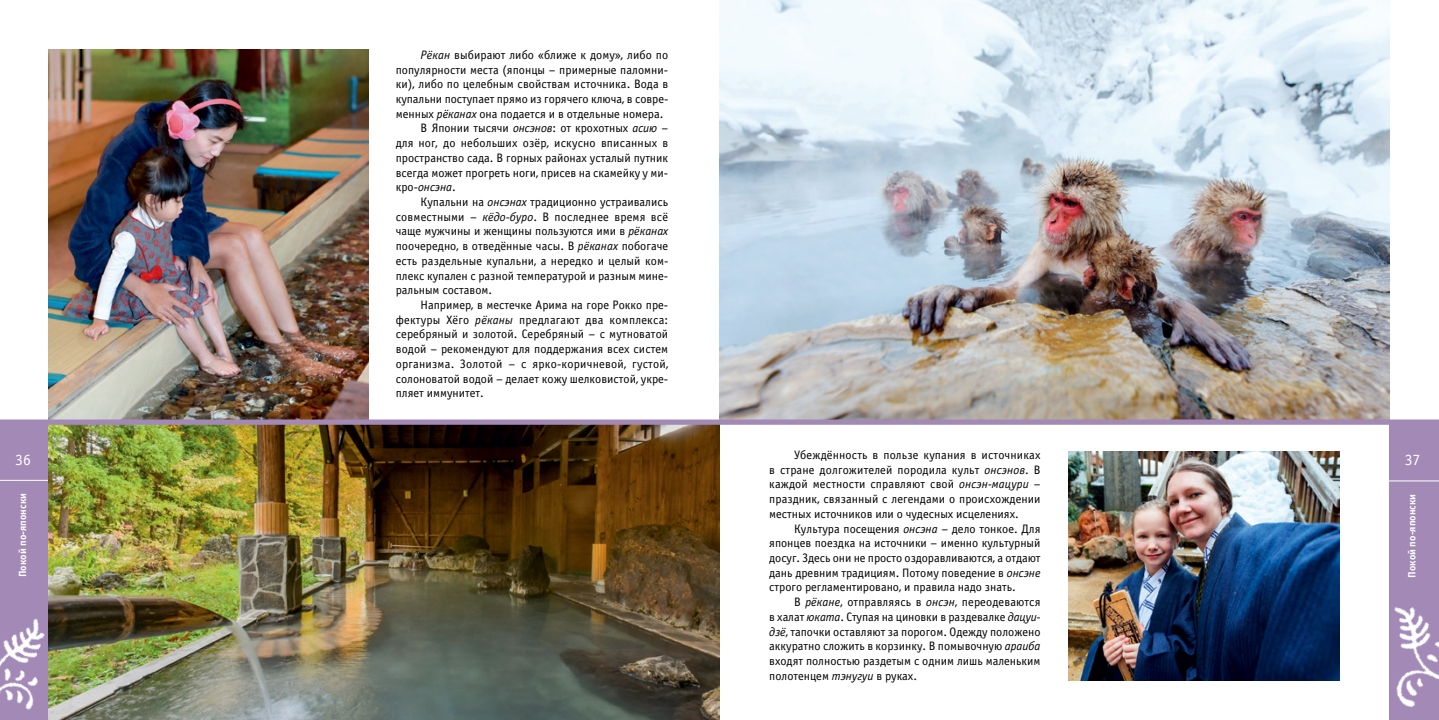
<style>
.page{position:relative;width:1439px;height:720px;background:#fff}
.page>*{position:absolute;margin:0;border:0;box-sizing:border-box;transform-origin:0 0}
.t1{font:15.75px "Officina Sans Book C";color:#fff}
.t2{font:12.25px/14.7px "Officina Sans Book C";color:#000;text-align:justify}
.t3{font:italic 12.25px "Officina Sans Book C";color:#000}
.t4{font:10.5px "Officina Sans Bold C";color:#fff}
.s1{font-style:italic}
.s2{font-style:normal}
</style>
<div class="page">
<img style="left:48px;top:50px;width:320px;height:369px">
<div style="left:1389px;top:424px;width:50px;height:295px;background:#a289b6"></div>
<img style="left:1394px;top:607px;width:45px;height:101px">
<hr style="left:1387px;top:480px;width:52px;height:1px;background:#fff">
<div style="left:0;top:423px;width:48px;height:296px;background:#a289b6"></div>
<img style="left:0;top:618px;width:45px;height:92px">
<hr style="left:0;top:479px;width:54px;height:1px;background:#fff">
<img style="left:48px;top:424px;width:671px;height:295px">
<img style="left:1068px;top:451px;width:271px;height:229px">
<img style="left:719px;top:0;width:670px;height:419px">
<div style="left:0;top:419px;width:1439px;height:5px;background:#a289b6"></div>
<p class="t1" style="left:15px;top:450px;width:17px">36</p>
<p class="t4" style="left:17px;top:577px;width:85px;rotate:-90deg">Покой по-японски</p>
<p class="t2" style="left:420px;top:48px;width:249px"><span class="s1">Рёкан</span> выбирают либо «ближе к дому», либо по</p>
<p class="t2" style="left:396px;top:62px;width:274px">популярности места (японцы – примерные паломни-</p>
<p class="t2" style="left:396px;top:77px;width:274px">ки), либо по целебным свойствам источника. Вода в</p>
<p class="t2" style="left:396px;top:92px;width:274px">купальни поступает прямо из горячего ключа, в совре-</p>
<p class="t2" style="left:396px;top:106px;width:269px">менных <span class="s1">рёканах</span> она подается и в отдельные номера.</p>
<p class="t2" style="left:420px;top:121px;width:249px">В Японии тысячи <span class="s1">онсэнов</span>: от крохотных <span class="s1">асию</span> –</p>
<p class="t2" style="left:396px;top:136px;width:274px">для ног, до небольших озёр, искусно вписанных в</p>
<p class="t2" style="left:396px;top:150px;width:274px">пространство сада. В горных районах усталый путник</p>
<p class="t2" style="left:396px;top:165px;width:274px">всегда может прогреть ноги, присев на скамейку у ми-</p>
<p class="t3" style="left:396px;top:180px;width:61px"><span class="s2">кро-</span>онсэна<span class="s2">.</span></p>
<p class="t2" style="left:420px;top:195px;width:249px">Купальни на <span class="s1">онсэнах</span> традиционно устраивались</p>
<p class="t2" style="left:396px;top:209px;width:274px">совместными – <span class="s1">кёдо-буро</span>. В последнее время всё</p>
<p class="t2" style="left:396px;top:224px;width:274px">чаще мужчины и женщины пользуются ими в <span class="s1">рёканах</span></p>
<p class="t2" style="left:396px;top:239px;width:274px">поочередно, в отведённые часы. В <span class="s1">рёканах</span> побогаче</p>
<p class="t2" style="left:396px;top:253px;width:274px">есть раздельные купальни, а нередко и целый ком-</p>
<p class="t2" style="left:396px;top:268px;width:274px">плекс купален с разной температурой и разным мине-</p>
<p class="t2" style="left:396px;top:283px;width:98px">ральным составом.</p>
<p class="t2" style="left:420px;top:297px;width:249px">Например, в местечке Арима на горе Рокко пре-</p>
<p class="t2" style="left:396px;top:312px;width:274px">фектуры Хёго <span class="s1">рёканы</span> предлагают два комплекса:</p>
<p class="t2" style="left:396px;top:327px;width:274px">серебряный и золотой. Серебряный – с мутноватой</p>
<p class="t2" style="left:396px;top:342px;width:274px">водой – рекомендуют для поддержания всех систем</p>
<p class="t2" style="left:396px;top:356px;width:274px">организма. Золотой – с ярко-коричневой, густой,</p>
<p class="t2" style="left:396px;top:371px;width:274px">солоноватой водой – делает кожу шелковистой, укре-</p>
<p class="t2" style="left:396px;top:386px;width:90px">пляет иммунитет.</p>
<p class="t2" style="left:769px;top:447px;width:273px;text-indent:25px">Убеждённость в пользе купания в источниках в стране долгожителей породила культ <span class="s1">онсэнов</span>. В каждой местности справляют свой <span class="s1">онсэн-мацури</span> – праздник, связанный с легендами о происхождении местных источников или о чудесных исцелениях.</p>
<p class="t2" style="left:769px;top:521px;width:273px;text-indent:25px">Культура посещения <span class="s1">онсэна</span> – дело тонкое. Для японцев поездка на источники – именно культурный досуг. Здесь они не просто оздоравливаются, а отдают дань древним традициям. Потому поведение в <span class="s1">онсэне </span>строго регламентировано, и правила надо знать.</p>
<p class="t2" style="left:769px;top:594px;width:273px;text-indent:25px">В <span class="s1">рёкане</span>, отправляясь в <span class="s1">онсэн</span>, переодеваются в халат <span class="s1">юката</span>. Ступая на циновки в раздевалке <span class="s1">дацуи&shy;дзё</span>, тапочки оставляют за порогом. Одежду положено аккуратно сложить в корзинку. В помывочную <span class="s1">араиба </span>входят полностью раздетым с одним лишь маленьким полотенцем <span class="s1">тэнугуи</span> в руках.</p>
<p class="t1" style="left:1404px;top:451px;width:17px">37</p>
<p class="t4" style="left:1405px;top:577px;width:85px;rotate:-90deg">Покой по-японски</p>
</div>
